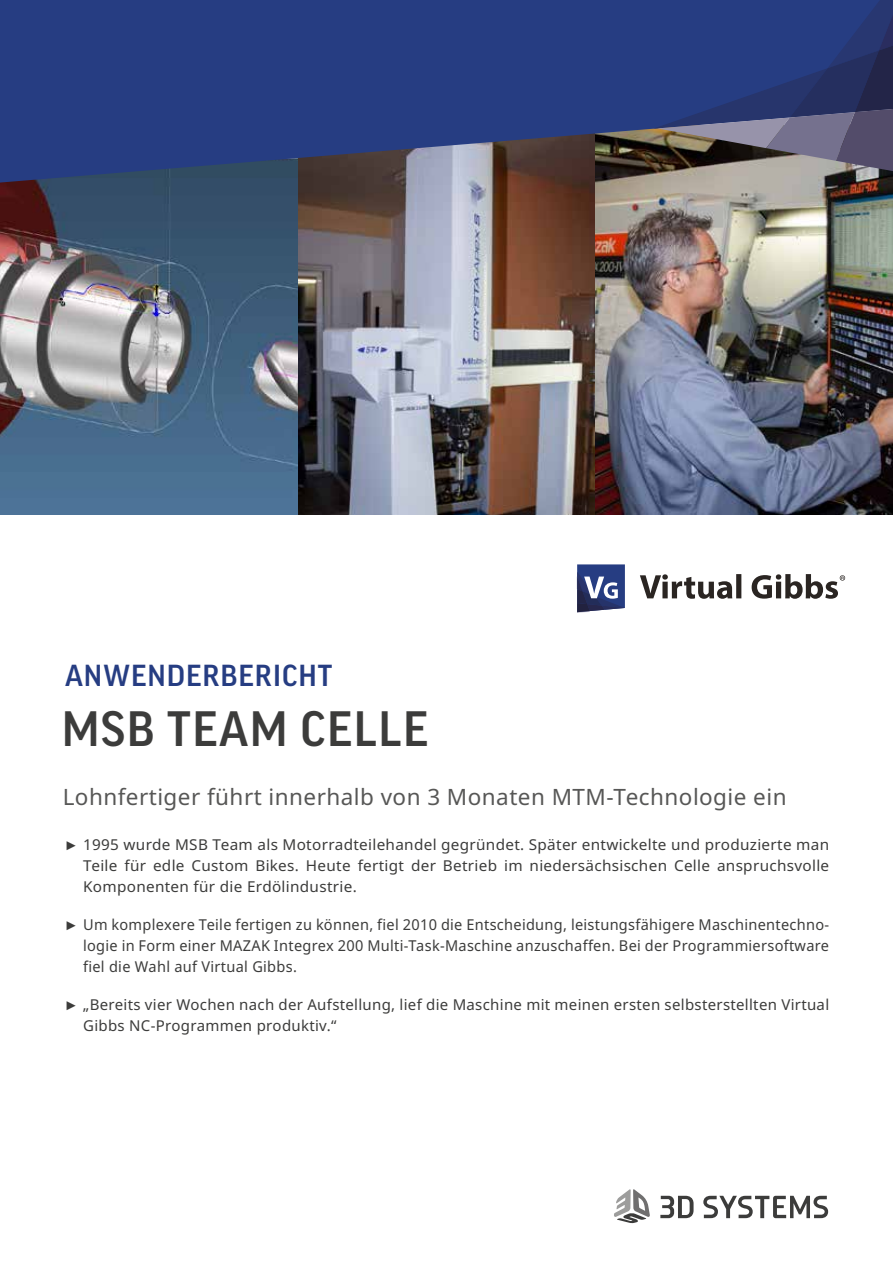
<style>
.page{position:relative;width:893px;height:1263px;background:#fff}
.page>*{position:absolute;margin:0;border:0;box-sizing:border-box;transform-origin:0 0}
.t1{font:500 47.85px "Good Pro";letter-spacing:.03em;color:#3c3c3b}
.t2{font:500 29.4px "Good Pro";letter-spacing:.03em;color:#263d82}
.t3{font:22.5px "Noto Sans";letter-spacing:.02em;color:#575756}
.t4{font:15px/21px "Noto Sans";letter-spacing:.02em;color:#3c3c3b;text-align:justify}
</style>
<div class="page">
<img style="left:0;top:183px;width:893px;height:331px">
<svg style="left:640px;top:574px;width:205px;height:25px"></svg>
<svg style="left:577px;top:564px;width:48px;height:48px"></svg>
<svg style="left:614px;top:1189px;width:36px;height:34px"></svg>
<svg style="left:660px;top:1196px;width:33px;height:22px"></svg>
<svg style="left:703px;top:1196px;width:125px;height:22px"></svg>
<svg style="left:0;top:0;width:893px;height:183px;fill:#263d82"></svg>
<svg style="left:653px;top:0;width:240px;height:171px"></svg>
<h2 class="t2" style="left:65px;top:659px;width:269px">ANWENDERBERICHT</h2>
<h1 class="t1" style="left:62px;top:701px;width:368px">MSB TEAM CELLE</h1>
<h3 class="t3" style="left:63px;top:782px;width:725px">Lohnfertiger führt innerhalb von 3 Monaten MTM-Technologie ein</h3>
<p class="t4" style="left:83px;top:833px;width:748px;text-indent:-19px">► 1995 wurde MSB Team als Motorradteilehandel gegründet. Später entwickelte und produzierte man Teile für edle Custom Bikes. Heute fertigt der Betrieb im niedersächsischen Celle anspruchsvolle Komponenten für die Erdölindustrie.</p>
<p class="t4" style="left:83px;top:913px;width:748px;text-indent:-19px">► Um komplexere Teile fertigen zu können, fiel 2010 die Entscheidung, leistungsfähigere Maschinentechno&shy;logie in Form einer MAZAK Integrex 200 Multi-Task-Maschine anzuschaffen. Bei der Programmiersoftware fiel die Wahl auf Virtual Gibbs.</p>
<p class="t4" style="left:83px;top:993px;width:748px;text-indent:-19px">► „Bereits vier Wochen nach der Aufstellung, lief die Maschine mit meinen ersten selbsterstellten Virtual<br>Gibbs NC-Programmen produktiv.“</p>
</div>
